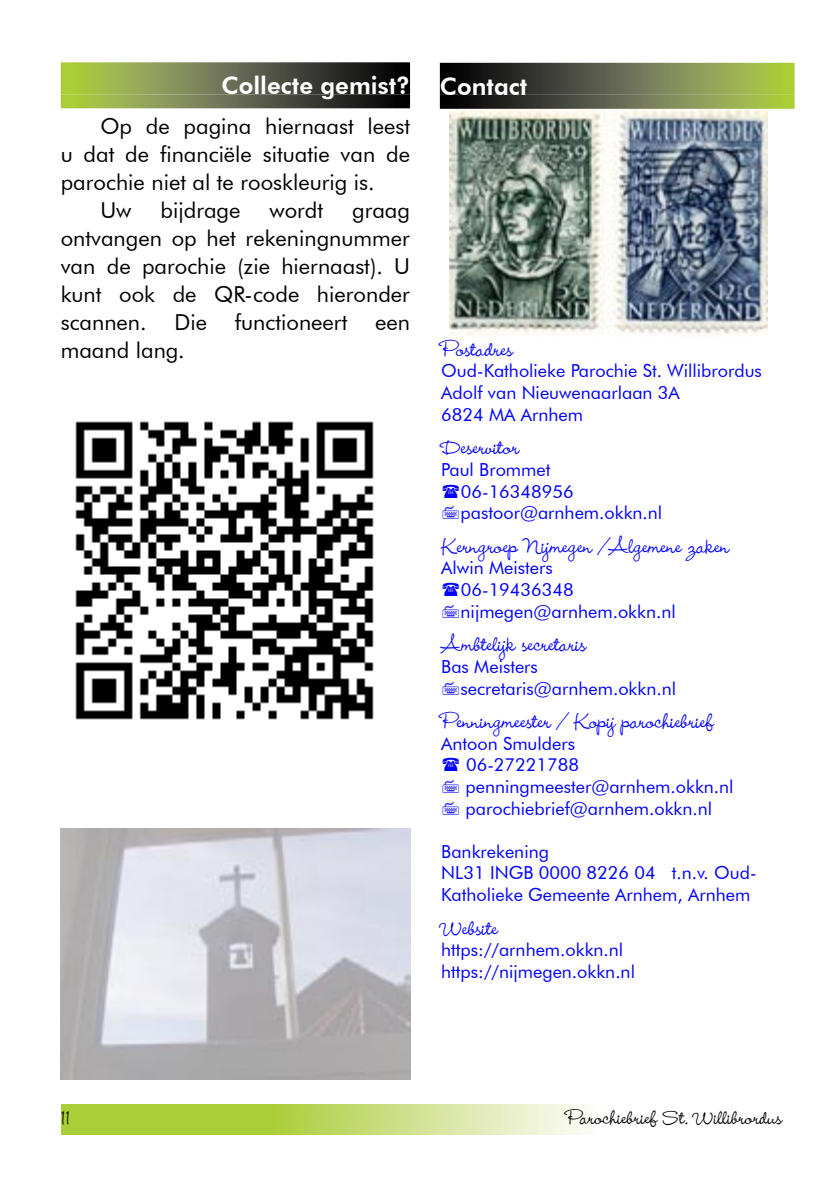
<style>
.page{position:relative;width:840px;height:1191px;background:#fff}
.page>*{position:absolute;margin:0;border:0;box-sizing:border-box;transform-origin:0 0}
.Kolofonkop{font:500 26px "Wendy";color:#00f}
.t1{font:500 24px "Wendy";color:#000}
._1_KopLinks{font:800 24px "Futura BT";color:#fff}
._2_KopRechts{font:800 24px "Futura BT";color:#fff}
._0_Standaard{font:22px/28px "Futura BT";color:#000;text-align:justify}
.Kolofontekst{font:18px/21.6px "Futura BT";color:#00f}
</style>
<div class="page">
<svg style="left:62px;top:1104px;width:525px;height:31px;background:#c3db72"></svg>
<img style="left:449px;top:109px;width:318px;height:227px">
<svg style="left:439px;top:63px;width:355px;height:32px;background:#606940"></svg>
<svg style="left:439px;top:95px;width:355px;height:14px;background:#616a41"></svg>
<svg style="left:61px;top:62px;width:349px;height:32px;background:#626c41"></svg>
<svg style="left:61px;top:94px;width:349px;height:14px;background:#636c42"></svg>
<img style="left:61px;top:828px;width:349px;height:251px">
<img style="left:75px;top:421px;width:299px;height:299px">
<p class="_1_KopLinks" style="left:221px;top:71px;width:190px">Collecte gemist?</p>
<p class="_2_KopRechts" style="left:439px;top:72px;width:89px">Contact</p>
<p class="_0_Standaard" style="left:61px;top:112px;width:350px;text-indent:40px">Op de pagina hiernaast leest u dat de financiële situatie van de parochie niet al te rooskleurig is.</p>
<p class="_0_Standaard" style="left:100px;top:196px;width:33px">Uw</p>
<p class="_0_Standaard" style="left:160px;top:196px;width:81px">bijdrage</p>
<p class="_0_Standaard" style="left:269px;top:196px;width:55px">wordt</p>
<p class="_0_Standaard" style="left:61px;top:196px;width:350px;text-indent:291px">graag ontvangen op het rekeningnummer van de parochie (zie hiernaast). U kunt ook de QR-code hieronder scannen.</p>
<p class="_0_Standaard" style="left:174px;top:308px;width:34px">Die</p>
<p class="_0_Standaard" style="left:235px;top:308px;width:114px">functioneert</p>
<p class="_0_Standaard" style="left:375px;top:308px;width:36px">een</p>
<p class="_0_Standaard" style="left:61px;top:336px;width:125px">maand lang.</p>
<p class="Kolofonkop" style="left:441px;top:335px;width:73px">Postadres</p>
<p class="Kolofontekst" style="left:441px;top:360px;width:322px">Oud-Katholieke Parochie St. Willibrordus</p>
<p class="Kolofontekst" style="left:441px;top:382px;width:240px">Adolf van Nieuwenaarlaan 3A</p>
<p class="Kolofontekst" style="left:441px;top:403px;width:143px">6824 MA Arnhem</p>
<p class="Kolofonkop" style="left:441px;top:433px;width:79px">Deservitor</p>
<p class="Kolofontekst" style="left:441px;top:458px;width:111px">Paul Brommet</p>
<p class="Kolofontekst" style="left:460px;top:480px;width:114px">06-16348956</p>
<p class="Kolofontekst" style="left:460px;top:502px;width:203px">pastoor@arnhem.okkn.nl</p>
<p class="Kolofonkop" style="left:441px;top:532px;width:289px">Kerngroep Nijmegen /Algemene zaken</p>
<p class="Kolofontekst" style="left:441px;top:557px;width:113px">Alwin Meisters</p>
<p class="Kolofontekst" style="left:460px;top:578px;width:114px">06-19436348</p>
<p class="Kolofontekst" style="left:460px;top:600px;width:216px">nijmegen@arnhem.okkn.nl</p>
<p class="Kolofonkop" style="left:441px;top:630px;width:146px">Ambtelijk secretaris</p>
<p class="Kolofontekst" style="left:441px;top:655px;width:98px">Bas Meisters</p>
<p class="Kolofontekst" style="left:460px;top:677px;width:217px">secretaris@arnhem.okkn.nl</p>
<p class="Kolofonkop" style="left:441px;top:707px;width:274px">Penningmeester / Kopij parochiebrief</p>
<p class="Kolofontekst" style="left:441px;top:732px;width:135px">Antoon Smulders</p>
<p class="Kolofontekst" style="left:466px;top:754px;width:114px">06-27221788</p>
<p class="Kolofontekst" style="left:465px;top:775px;width:269px">penningmeester@arnhem.okkn.nl</p>
<p class="Kolofontekst" style="left:465px;top:797px;width:248px">parochiebrief@arnhem.okkn.nl</p>
<p class="Kolofontekst" style="left:441px;top:840px;width:109px">Bankrekening</p>
<p class="Kolofontekst" style="left:441px;top:862px;width:317px">NL31 INGB 0000 8226 04 t.n.v. Oud-<br>Katholieke Gemeente Arnhem, Arnhem</p>
<p class="Kolofonkop" style="left:441px;top:913px;width:58px">Website</p>
<p class="Kolofontekst" style="left:441px;top:939px;width:183px">https://arnhem.okkn.nl</p>
<p class="Kolofontekst" style="left:441px;top:960px;width:195px">https://nijmegen.okkn.nl</p>
<h2 class="t1" style="left:61px;top:1104px;width:11px">11</h2>
<h2 class="t1" style="left:566px;top:1104px;width:217px">Parochiebrief St. Willibrordus</h2>
</div>
